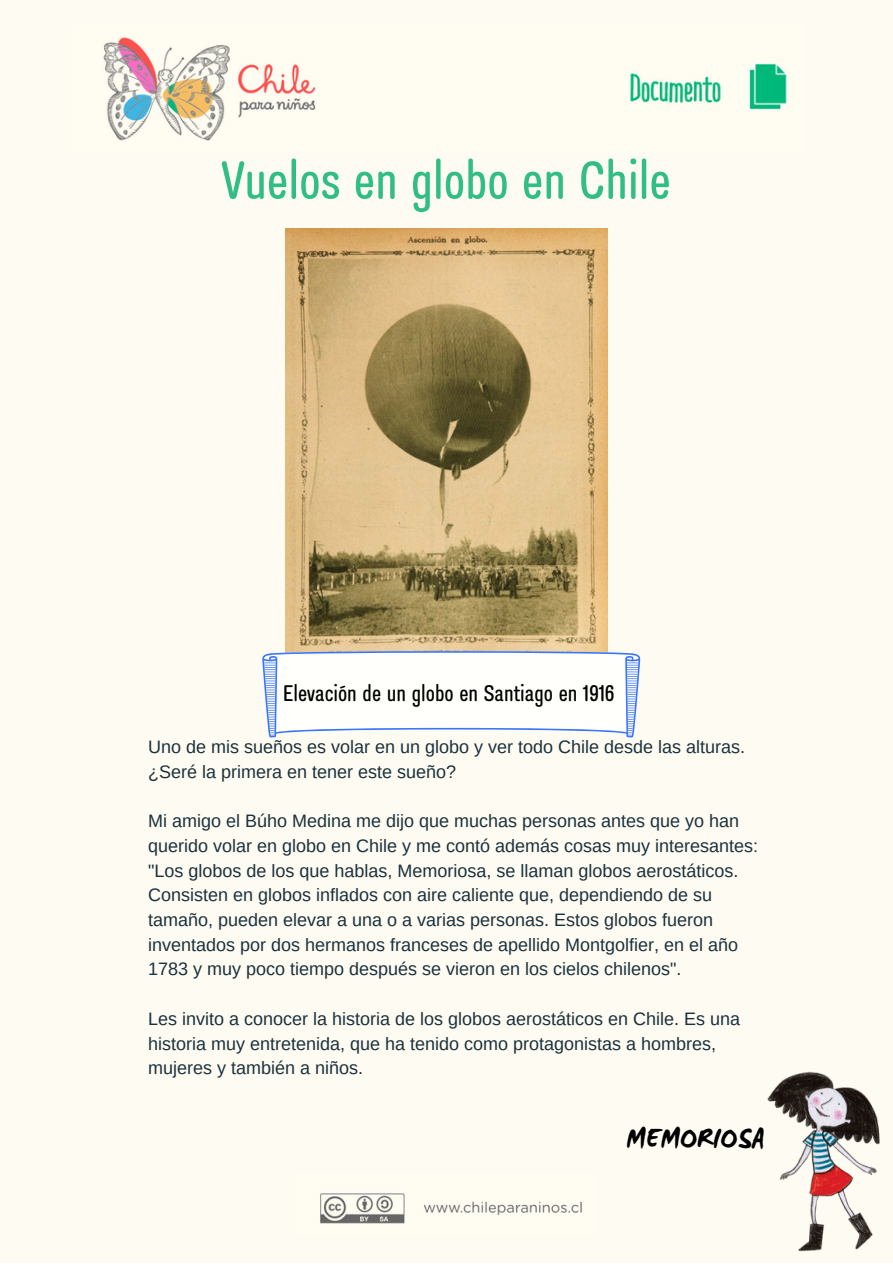
<style>
.page{position:relative;width:893px;height:1264px;background:#fff}
.page>*{position:absolute;margin:0;border:0;box-sizing:border-box;transform-origin:0 0}
.t1{font:500 condensed 52.5px "Prachason Neue Mon";color:#31be85}
.t2{font:700 30px "WC Mano Negra Bta";color:#000}
.t3{font:500 condensed 22.5px "Prachason Neue Mon";color:#000}
.t4{font:18px/24.8px "Arimo";color:#1b313c}
</style>
<div class="page">
<div style="left:0;top:0;width:892px;height:1262px;background:#fefcf2"></div>
<img style="left:103px;top:37px;width:684px;height:104px">
<img style="left:320px;top:1193px;width:262px;height:31px">
<img style="left:767px;top:1071px;width:113px;height:181px">
<img style="left:285px;top:228px;width:322px;height:423px">
<svg style="left:262px;top:651px;width:378px;height:86px"></svg>
<h1 class="t1" style="left:222px;top:156px;width:450px">Vuelos en globo en Chile</h1>
<p class="t3" style="left:283px;top:683px;width:333px">Elevación de un globo en Santiago en 1916</p>
<p class="t4" style="left:148px;top:734px;width:598px">Uno de mis sueños es volar en un globo y ver todo Chile desde las alturas. ¿Seré la primera en tener este sueño?</p>
<p class="t4" style="left:148px;top:808px;width:611px">Mi amigo el Búho Medina me dijo que muchas personas antes que yo han querido volar en globo en Chile y me contó además cosas muy interesantes: "Los globos de los que hablas, Memoriosa, se llaman globos aerostáticos.<br>Consisten en globos inflados con aire caliente que, dependiendo de su tamaño, pueden elevar a una o a varias personas. Estos globos fueron inventados por dos hermanos franceses de apellido Montgolfier, en el año 1783 y muy poco tiempo después se vieron en los cielos chilenos".</p>
<p class="t4" style="left:148px;top:1006px;width:593px">Les invito a conocer la historia de los globos aerostáticos en Chile. Es una historia muy entretenida, que ha tenido como protagonistas a hombres, mujeres y también a niños.</p>
<h2 class="t2" style="left:626px;top:1119px;width:140px">MEMORIOSA</h2>
</div>
